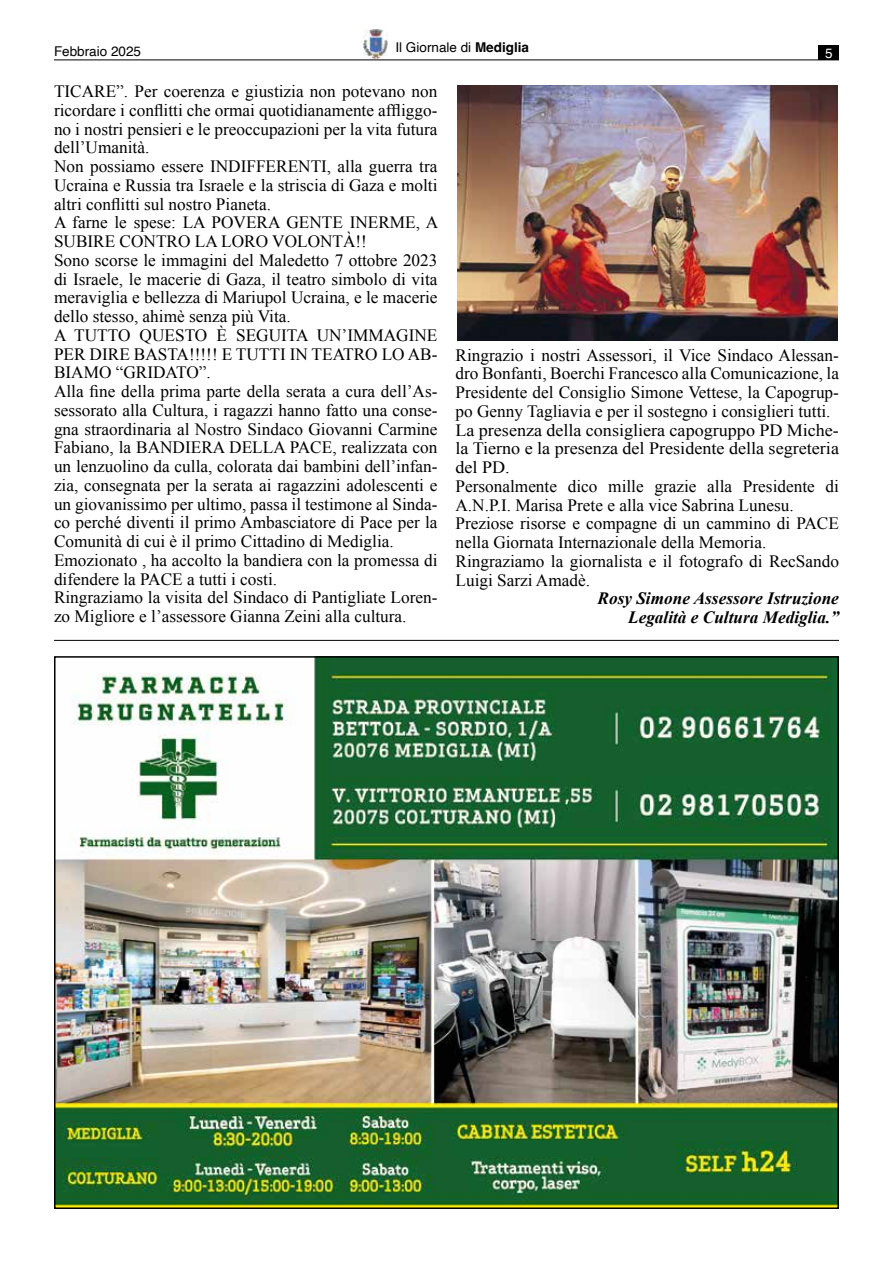
<style>
.page{position:relative;width:893px;height:1263px;background:#fff}
.page>*{position:absolute;margin:0;border:0;box-sizing:border-box;transform-origin:0 0}
.t1{font:17.25px/18.8px "Times New Roman";color:#000}
.t2{font:italic 700 17.25px/18.8px "Times New Roman";color:#000;text-align:right}
.t3{font:13.5px "Helvetica";color:#000}
.t4{font:13.5px "Helvetica";color:#fff}
.s1{font-weight:700}
</style>
<div class="page">
<img style="left:364px;top:30px;width:23px;height:28px">
<hr style="left:54px;top:60px;width:785px;height:1px;background:#000">
<div style="left:819px;top:46px;width:20px;height:14px;background:#000"></div>
<hr style="left:54px;top:640px;width:785px;height:1px;background:#000">
<img style="left:57px;top:659px;width:779px;height:547px">
<img style="left:457px;top:85px;width:381px;height:255px">
<p class="t3" style="left:54px;top:41px;width:89px">Febbraio 2025</p>
<p class="t3" style="left:395px;top:37px;width:135px">Il Giornale di <span class="s1">Mediglia</span></p>
<p class="t4" style="left:825px;top:43px;width:9px">5</p>
<p class="t1" style="left:54px;top:82px;width:386px">TICARE”. Per coerenza e giustizia non potevano non ricordare i conflitti che ormai quotidianamente affliggo&shy;no i nostri pensieri e le preoccupazioni per la vita futura dell’Umanità.<br>Non possiamo essere INDIFFERENTI, alla guerra tra Ucraina e Russia tra Israele e la striscia di Gaza e molti altri conflitti sul nostro Pianeta.<br>A farne le spese: LA POVERA GENTE INERME, A SUBIRE CONTRO LA LORO VOLONTÀ!!<br>Sono scorse le immagini del Maledetto 7 ottobre 2023 di Israele, le macerie di Gaza, il teatro simbolo di vita meraviglia e bellezza di Mariupol Ucraina, e le macerie dello stesso, ahimè senza più Vita.<br>A TUTTO QUESTO È SEGUITA UN’IMMAGINE PER DIRE BASTA!!!!! E TUTTI IN TEATRO LO AB-BIAMO “GRIDATO”.<br>Alla fine della prima parte della serata a cura dell’As&shy;sessorato alla Cultura, i ragazzi hanno fatto una conse&shy;gna straordinaria al Nostro Sindaco Giovanni Carmine Fabiano, la BANDIERA DELLA PACE, realizzata con un lenzuolino da culla, colorata dai bambini dell’infan&shy;zia, consegnata per la serata ai ragazzini adolescenti e un giovanissimo per ultimo, passa il testimone al Sinda&shy;co perché diventi il primo Ambasciatore di Pace per la Comunità di cui è il primo Cittadino di Mediglia.<br>Emozionato , ha accolto la bandiera con la promessa di difendere la PACE a tutti i costi.<br>Ringraziamo la visita del Sindaco di Pantigliate Loren&shy;zo Migliore e l’assessore Gianna Zeini alla cultura.</p>
<p class="t1" style="left:455px;top:345px;width:385px">Ringrazio i nostri Assessori, il Vice Sindaco Alessan&shy;dro Bonfanti, Boerchi Francesco alla Comunicazione, la Presidente del Consiglio Simone Vettese, la Capogrup&shy;po Genny Tagliavia e per il sostegno i consiglieri tutti.<br>La presenza della consigliera capogruppo PD Miche&shy;la Tierno e la presenza del Presidente della segreteria del PD.<br>Personalmente dico mille grazie alla Presidente di A.N.P.I. Marisa Prete e alla vice Sabrina Lunesu.<br>Preziose risorse e compagne di un cammino di PACE nella Giornata Internazionale della Memoria.<br>Ringraziamo la giornalista e il fotografo di RecSando Luigi Sarzi Amadè.</p>
<p class="t2" style="left:598px;top:589px;width:243px">Rosy Simone Assessore Istruzione<br>Legalità e Cultura Mediglia.”</p>
</div>
